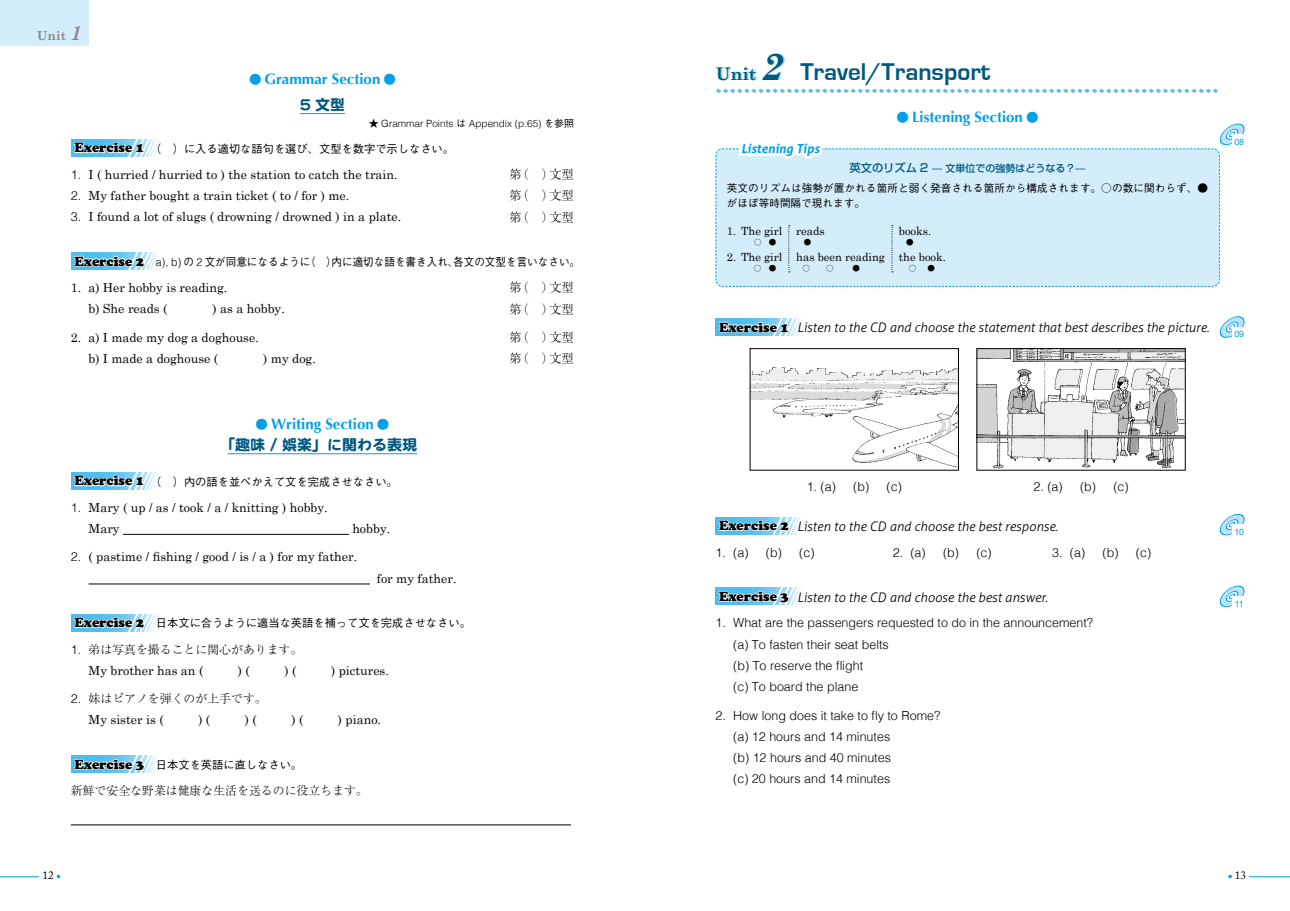
<style>
.page{position:relative;width:1290px;height:911px;background:#fff}
.page>*{position:absolute;margin:0;border:0;box-sizing:border-box;transform-origin:0 0}
.t1{font:700 25px "Eurostile";color:#005982}
.t2{font:700 15px "Optima";color:#00a0e9}
.t3{font:15px "DF Maru Gothic SB MP RKSJ H";color:#005982}
.t4{font:italic 300 13.12px "Aller";color:#000}
.t5{font:12.5px/21.2px "Century Schoolbook";color:#000}
.t6{font:300 12.5px/21.2px "Helvetica";color:#000}
.t7{font:300 12.5px "Ryumin Pro";color:#000}
.t8{font:italic 700 12.5px "Aller";color:#00a0e9}
.t9{font:700 12.5px "Century Schoolbook";color:#898989}
.t10{font:300 11.88px "Ryumin Pro";color:#000}
.t11{font:500 11.25px "Gothic BBB Pro";color:#000}
.t12{font:500 11.25px "Gothic BBB Pro";color:#000;scale:.94 1}
.t13{font:11.25px "Century Schoolbook";color:#000}
.t14{font:11.25px "Adobe Caslon Pro";color:#000}
.t15{font:500 10.62px/15px "Gothic BBB Pro";letter-spacing:.005em;color:#000}
.t16{font:300 10px "Helvetica";color:#000}
.t17{font:500 10px "Shin Go Pro";color:#005982}
.t18{font:8.75px "Arial";color:#00a0e9}
.t19{font:300 7.5px "Ryumin Pro";color:#000}
.s1{font-style:italic;font-size:20px}
.s2{font-family:"Gothic BBB Pro";font-weight:500;font-size:12.5px}
.s3{font-family:"Gothic BBB Pro";font-weight:500}
.s4{font-family:"Cooper";font-weight:900;font-size:13.75px}
.s5{font-family:"Helvetica";font-weight:300}
.s6{font-family:"Helvetica";font-size:12.5px}
.s7{font-family:"Century Schoolbook";font-size:17.5px;color:#9fd8f7}
.s8{font-family:"Century Schoolbook";font-style:italic;font-size:37.5px}
.s9{font-size:11.25px}
.s10{font-family:"Cooper";font-weight:900;font-style:normal;font-size:13.75px}
</style>
<div class="page">
<div style="left:0;top:0;width:89px;height:46px;background:#d3edfb"></div>
<hr style="left:0;top:876px;width:53px;height:1px;background:#00a0e9">
<svg style="left:57px;top:874px;width:3px;height:4px"></svg>
<div style="left:40px;top:868px;width:14px;height:14px;background:#fff"></div>
<hr style="left:1237px;top:876px;width:53px;height:1px;background:#00a0e9">
<svg style="left:1228px;top:874px;width:4px;height:4px"></svg>
<div style="left:1235px;top:868px;width:14px;height:14px;background:#fff"></div>
<hr style="left:300px;top:113px;width:45px;height:1px;background:#00a0e9">
<hr style="left:228px;top:453px;width:189px;height:1px;background:#00a0e9">
<hr style="left:123px;top:534px;width:226px;height:1px;background:#000">
<hr style="left:89px;top:583px;width:281px;height:1px;background:#000">
<hr style="left:71px;top:824px;width:500px;height:1px;background:#000">
<div style="left:71px;top:139px;width:88px;height:18px;background:#4dbcef"></div>
<svg style="left:74px;top:139px;width:85px;height:18px"></svg>
<div style="left:71px;top:252px;width:88px;height:18px;background:#4dbcef"></div>
<svg style="left:73px;top:252px;width:86px;height:18px"></svg>
<div style="left:71px;top:472px;width:88px;height:18px;background:#4dbcef"></div>
<svg style="left:74px;top:472px;width:85px;height:18px"></svg>
<div style="left:71px;top:614px;width:88px;height:17px;background:#4dbcef"></div>
<svg style="left:73px;top:614px;width:86px;height:18px"></svg>
<div style="left:71px;top:755px;width:88px;height:18px;background:#4dbcef"></div>
<svg style="left:73px;top:755px;width:86px;height:18px"></svg>
<div style="left:715px;top:318px;width:89px;height:18px;background:#4cbcef"></div>
<svg style="left:718px;top:318px;width:86px;height:18px"></svg>
<div style="left:715px;top:517px;width:89px;height:17px;background:#4cbcef"></div>
<svg style="left:717px;top:517px;width:87px;height:18px"></svg>
<div style="left:715px;top:587px;width:89px;height:18px;background:#4cbcef"></div>
<svg style="left:718px;top:587px;width:86px;height:18px"></svg>
<img style="left:752px;top:367px;width:204px;height:100px">
<div style="left:750px;top:348px;width:208px;height:122px;border:1px solid #000"></div>
<img style="left:979px;top:350px;width:204px;height:118px">
<div style="left:977px;top:348px;width:208px;height:122px;border:1px solid #000"></div>
<svg style="left:1219px;top:316px;width:26px;height:22px"></svg>
<div style="left:1232px;top:327px;width:14px;height:14px;background:#fff"></div>
<svg style="left:1219px;top:513px;width:26px;height:22px"></svg>
<div style="left:1232px;top:524px;width:14px;height:15px;background:#fff"></div>
<svg style="left:1219px;top:585px;width:26px;height:22px"></svg>
<div style="left:1232px;top:596px;width:14px;height:14px;background:#fff"></div>
<svg style="left:715px;top:88px;width:530px;height:199px"></svg>
<p class="t9" style="left:37px;top:28px;width:46px">Unit <span class="s1">1</span></p>
<p class="t2" style="left:249px;top:70px;width:148px"><span class="s2">●</span> Grammar Section <span class="s2">●</span></p>
<p class="t3" style="left:300px;top:97px;width:47px">5 文型</p>
<p class="t16" style="left:369px;top:115px;width:207px"><span class="s3">★</span> Grammar Points <span class="s3">は</span> Appendix (p.65) <span class="s3">を参照</span></p>
<p class="t11" style="left:74px;top:139px;width:381px"><span class="s4">Exercise 1</span> （　）に入る適切な語句を選び、文型を数字で示しなさい。</p>
<p class="t5" style="left:71px;top:163px;width:328px"><span class="s5">1.</span> I ( hurried / hurried to ) the station to catch the train.</p>
<p class="t7" style="left:509px;top:164px;width:66px">第（　）文型</p>
<p class="t5" style="left:71px;top:185px;width:280px"><span class="s5">2.</span> My father bought a train ticket ( to / for ) me.</p>
<p class="t7" style="left:509px;top:186px;width:66px">第（　）文型</p>
<p class="t5" style="left:71px;top:206px;width:332px"><span class="s5">3.</span> I found a lot of slugs ( drowning / drowned ) in a plate.</p>
<p class="t7" style="left:509px;top:207px;width:66px">第（　）文型</p>
<p class="t12" style="left:74px;top:253px;width:539px"><span class="s4">Exercise 2</span> <span class="s5">a), b)</span> の <span class="s5">2</span> 文が同意になるように（　）内に適切な語を書き入れ、各文の文型を言いなさい。</p>
<p class="t5" style="left:71px;top:277px;width:158px">1. a) Her hobby is reading.</p>
<p class="t7" style="left:509px;top:278px;width:66px">第（　）文型</p>
<p class="t5" style="left:89px;top:298px;width:80px">b) She reads (</p>
<p class="t5" style="left:213px;top:298px;width:74px">) as a hobby.</p>
<p class="t7" style="left:509px;top:299px;width:66px">第（　）文型</p>
<p class="t5" style="left:71px;top:326px;width:189px">2. a) I made my dog a doghouse.</p>
<p class="t7" style="left:509px;top:327px;width:66px">第（　）文型</p>
<p class="t5" style="left:89px;top:347px;width:131px">b) I made a doghouse (</p>
<p class="t5" style="left:263px;top:347px;width:54px">) my dog.</p>
<p class="t7" style="left:509px;top:349px;width:66px">第（　）文型</p>
<p class="t2" style="left:256px;top:415px;width:135px"><span class="s2">●</span> Writing Section <span class="s2">●</span></p>
<p class="t3" style="left:220px;top:437px;width:199px">「趣味 / 娯楽」に関わる表現</p>
<p class="t11" style="left:74px;top:472px;width:325px"><span class="s4">Exercise 1</span> （　）内の語を並べかえて文を完成させなさい。</p>
<p class="t5" style="left:89px;top:496px;width:241px;text-indent:-18px"><span class="s5">1.</span> Mary ( up / as / took / a / knitting ) hobby.<br>Mary</p>
<p class="t5" style="left:352px;top:517px;width:39px">hobby.</p>
<p class="t5" style="left:71px;top:546px;width:288px"><span class="s5">2.</span> ( pastime / fishing / good / is / a ) for my father.</p>
<p class="t5" style="left:377px;top:567px;width:81px">for my father.</p>
<p class="t11" style="left:74px;top:614px;width:398px"><span class="s4">Exercise 2</span> 日本文に合うように適当な英語を補って文を完成させなさい。</p>
<p class="t10" style="left:71px;top:640px;width:233px"><span class="s6">1.</span> 弟は写真を撮ることに関心があります。</p>
<p class="t5" style="left:89px;top:659px;width:116px">My brother has an (</p>
<p class="t5" style="left:238px;top:659px;width:13px">) (</p>
<p class="t5" style="left:284px;top:659px;width:13px">) (</p>
<p class="t5" style="left:331px;top:659px;width:59px">) pictures.</p>
<p class="t10" style="left:71px;top:689px;width:197px"><span class="s6">2.</span> 妹はピアノを弾くのが上手です。</p>
<p class="t5" style="left:89px;top:709px;width:76px">My sister is (</p>
<p class="t5" style="left:198px;top:709px;width:13px">) (</p>
<p class="t5" style="left:245px;top:709px;width:13px">) (</p>
<p class="t5" style="left:291px;top:709px;width:13px">) (</p>
<p class="t5" style="left:338px;top:709px;width:45px">) piano.</p>
<p class="t11" style="left:74px;top:755px;width:229px"><span class="s4">Exercise 3</span> 日本文を英語に直しなさい。</p>
<p class="t10" style="left:71px;top:781px;width:298px">新鮮で安全な野菜は健康な生活を送るのに役立ちます。</p>
<h1 class="t1" style="left:718px;top:58px;width:274px"><span class="s7">Unit</span> <span class="s8">2</span> Travel/Transport</h1>
<p class="t2" style="left:896px;top:108px;width:144px"><span class="s2">●</span> Listening Section <span class="s2">●</span></p>
<p class="t17" style="left:849px;top:160px;width:237px"><span class="s9">英文のリズム 2</span> — 文単位での強勢はどうなる？—</p>
<p class="t15" style="left:727px;top:179px;width:483px">英文のリズムは強勢が置かれる箇所と弱く発音される箇所から構成されます。○の数に関わらず、●がほぼ等時間隔で現れます。</p>
<p class="t13" style="left:727px;top:223px;width:99px">1. The girl reads</p>
<p class="t13" style="left:899px;top:223px;width:34px">books.</p>
<p class="t19" style="left:754px;top:236px;width:23px">○ ●</p>
<p class="t19" style="left:804px;top:236px;width:9px">●</p>
<p class="t19" style="left:906px;top:236px;width:9px">●</p>
<p class="t13" style="left:727px;top:250px;width:221px">2. The girl has been reading the book.</p>
<p class="t19" style="left:754px;top:262px;width:24px">○ ●</p>
<p class="t19" style="left:802px;top:262px;width:33px">○ ○</p>
<p class="t19" style="left:852px;top:262px;width:9px">●</p>
<p class="t19" style="left:909px;top:262px;width:28px">○ ●</p>
<p class="t8" style="left:741px;top:141px;width:80px">Listening Tips</p>
<p class="t4" style="left:719px;top:320px;width:492px"><span class="s10">Exercise 1</span> Listen to the CD and choose the statement that best describes the picture.</p>
<p class="t18" style="left:1234px;top:136px;width:11px">08</p>
<p class="t18" style="left:1234px;top:328px;width:11px">09</p>
<p class="t6" style="left:807px;top:475px;width:31px">1. (a)</p>
<p class="t6" style="left:853px;top:475px;width:50px">(b) (c)</p>
<p class="t6" style="left:1033px;top:475px;width:31px">2. (a)</p>
<p class="t6" style="left:1080px;top:475px;width:50px">(b) (c)</p>
<p class="t4" style="left:719px;top:518px;width:341px"><span class="s10">Exercise 2</span> Listen to the CD and choose the best response.</p>
<p class="t6" style="left:715px;top:540px;width:34px">1. (a)</p>
<p class="t6" style="left:766px;top:540px;width:50px">(b) (c)</p>
<p class="t6" style="left:893px;top:540px;width:34px">2. (a)</p>
<p class="t6" style="left:943px;top:540px;width:50px">(b) (c)</p>
<p class="t6" style="left:1052px;top:540px;width:34px">3. (a)</p>
<p class="t6" style="left:1102px;top:540px;width:50px">(b) (c)</p>
<p class="t4" style="left:719px;top:589px;width:330px"><span class="s10">Exercise 3</span> Listen to the CD and choose the best answer.</p>
<p class="t6" style="left:733px;top:611px;width:361px;text-indent:-18px">1. What are the passengers requested to do in the announcement? (a) To fasten their seat belts<br>(b) To reserve the flight<br>(c) To board the plane</p>
<p class="t6" style="left:733px;top:703px;width:209px;text-indent:-18px">2. How long does it take to fly to Rome? (a) 12 hours and 14 minutes<br>(b) 12 hours and 40 minutes<br>(c) 20 hours and 14 minutes</p>
<p class="t18" style="left:1234px;top:526px;width:11px">10</p>
<p class="t18" style="left:1234px;top:598px;width:11px">11</p>
<p class="t14" style="left:43px;top:869px;width:13px">12</p>
<p class="t14" style="left:1235px;top:869px;width:13px">13</p>
</div>
